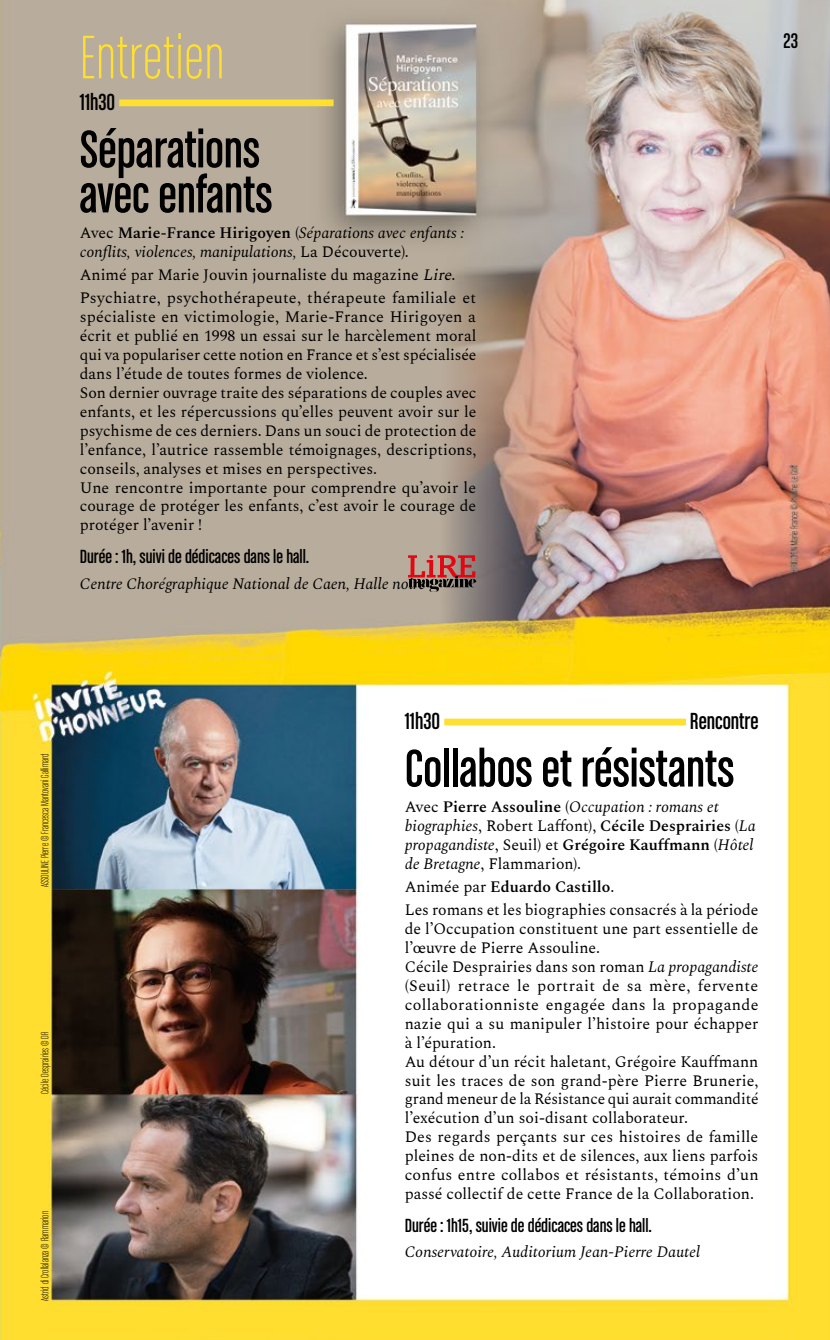
<style>
.page{position:relative;width:830px;height:1340px;background:#fff}
.page>*{position:absolute;margin:0;border:0;box-sizing:border-box;transform-origin:0 0}
.t1{font:65.25px "Chalet Comprime Milan Sixty";letter-spacing:.02em;color:#ffdf30}
.t2{font:56.25px/45px "Chalet Comprime Cologne Sixty";color:#000}
.t3{font:24.75px "Chalet Comprime Cologne Sixty";color:#000}
.t4{font:22.5px "Chalet Comprime Cologne Sixty";color:#000}
.t5{font:20.25px "Chalet Comprime Cologne Sixty";color:#000}
.t6{font:15.75px/18.9px "Spectral";color:#000}
.t7{font:italic 15.75px/18.9px "Spectral";color:#000}
.t8{font:11.25px "Chalet Comprime Milan Sixty";color:#000}
.s1{font-style:normal}
.s2{font-weight:600;font-style:normal}
.s3{font-style:italic}
.s4{font-weight:600}
</style>
<div class="page">
<img style="left:0;top:0;width:829px;height:1339px">
<svg style="left:407px;top:555px;width:69px;height:37px;background:#9f5f5b"></svg>
<div style="left:119px;top:99px;width:214px;height:7px;background:#ffdf30"></div>
<div style="left:404px;top:703px;width:40px;height:29px;background:#fff"></div>
<div style="left:444px;top:718px;width:241px;height:7px;background:#ffdf30"></div>
<div style="left:685px;top:703px;width:73px;height:29px;background:#fff"></div>
<div style="left:404px;top:760px;width:339px;height:30px;background:#fff"></div>
<h1 class="t1" style="left:80px;top:22px;width:146px">Entretien</h1>
<h3 class="t3" style="left:80px;top:88px;width:37px">11h30</h3>
<h2 class="t2" style="left:80px;top:126px;width:194px">Séparations avec enfants</h2>
<p class="t7" style="left:80px;top:222px;width:385px"><span class="s1">Avec</span> <span class="s2">Marie-France Hirigoyen</span> <span class="s1">(</span>Séparations avec enfants : conflits, violences, manipulations, <span class="s1">La Découverte).</span></p>
<p class="t6" style="left:80px;top:262px;width:397px;line-height:23.4px">Animé par Marie Jouvin journaliste du magazine <span class="s3">Lire</span>.<br>Psychiatre, psychothérapeute, thérapeute familiale et</p>
<p class="t6" style="left:80px;top:306px;width:398px">spécialiste en victimologie, Marie-France Hirigoyen a écrit et publié en 1998 un essai sur le harcèlement moral qui va populariser cette notion en France et s’est spécialisée dans l’étude de toutes formes de violence.<br>Son dernier ouvrage traite des séparations de couples avec enfants, et les répercussions qu’elles peuvent avoir sur le psychisme de ces derniers. Dans un souci de protection de l’enfance, l’autrice rassemble témoignages, descriptions, conseils, analyses et mises en perspectives.<br>Une rencontre importante pour comprendre qu’avoir le courage de protéger les enfants, c’est avoir le courage de protéger l’avenir !</p>
<p class="t5" style="left:80px;top:545px;width:231px">Durée : 1h, suivi de dédicaces dans le hall.</p>
<p class="t7" style="left:80px;top:573px;width:347px">Centre Chorégraphique National de Caen, Halle noire</p>
<h3 class="t4" style="left:783px;top:28px;width:16px">23</h3>
<p class="t8" style="left:39px;top:887px;width:135px;rotate:-90deg">ASSOULINE Pierre © Francesca Mantovani Gallimard</p>
<p class="t8" style="left:39px;top:1094px;width:64px;rotate:-90deg">Cécile Desprairies © DR</p>
<p class="t8" style="left:39px;top:1300px;width:91px;rotate:-90deg">Astrid di Crollalanza © Flammarion</p>
<h3 class="t3" style="left:404px;top:707px;width:37px">11h30</h3>
<h3 class="t3" style="left:689px;top:707px;width:70px">Rencontre</h3>
<h2 class="t2" style="left:404px;top:745px;width:331px">Collabos et résistants</h2>
<p class="t7" style="left:404px;top:796px;width:352px"><span class="s1">Avec</span> <span class="s2">Pierre Assouline</span> <span class="s1">(</span>Occupation : romans et biographies<span class="s1">, Robert Laffont),</span> <span class="s2">Cécile Desprairies</span> <span class="s1">(</span>La propagandiste<span class="s1">, Seuil) et</span> <span class="s2">Grégoire Kauffmann</span> <span class="s1">(</span>Hôtel de Bretagne<span class="s1">, Flammarion).</span></p>
<p class="t6" style="left:404px;top:874px;width:355px;line-height:23.4px">Animée par <span class="s4">Eduardo Castillo</span>.<br>Les romans et les biographies consacrés à la période</p>
<p class="t6" style="left:404px;top:918px;width:355px">de l’Occupation constituent une part essentielle de l’œuvre de Pierre Assouline.<br>Cécile Desprairies dans son roman <span class="s3">La propagandiste </span>(Seuil) retrace le portrait de sa mère, fervente collaborationniste engagée dans la propagande nazie qui a su manipuler l’histoire pour échapper à l’épuration.<br>Au détour d’un récit haletant, Grégoire Kauffmann suit les traces de son grand-père Pierre Brunerie, grand meneur de la Résistance qui aurait commandité l’exécution d’un soi-disant collaborateur.<br>Des regards perçants sur ces histoires de famille pleines de non-dits et de silences, aux liens parfois confus entre collabos et résistants, témoins d’un passé collectif de cette France de la Collaboration.</p>
<p class="t5" style="left:404px;top:1214px;width:249px">Durée : 1h15, suivie de dédicaces dans le hall.</p>
<p class="t7" style="left:404px;top:1241px;width:297px">Conservatoire, Auditorium Jean-Pierre Dautel</p>
</div>
